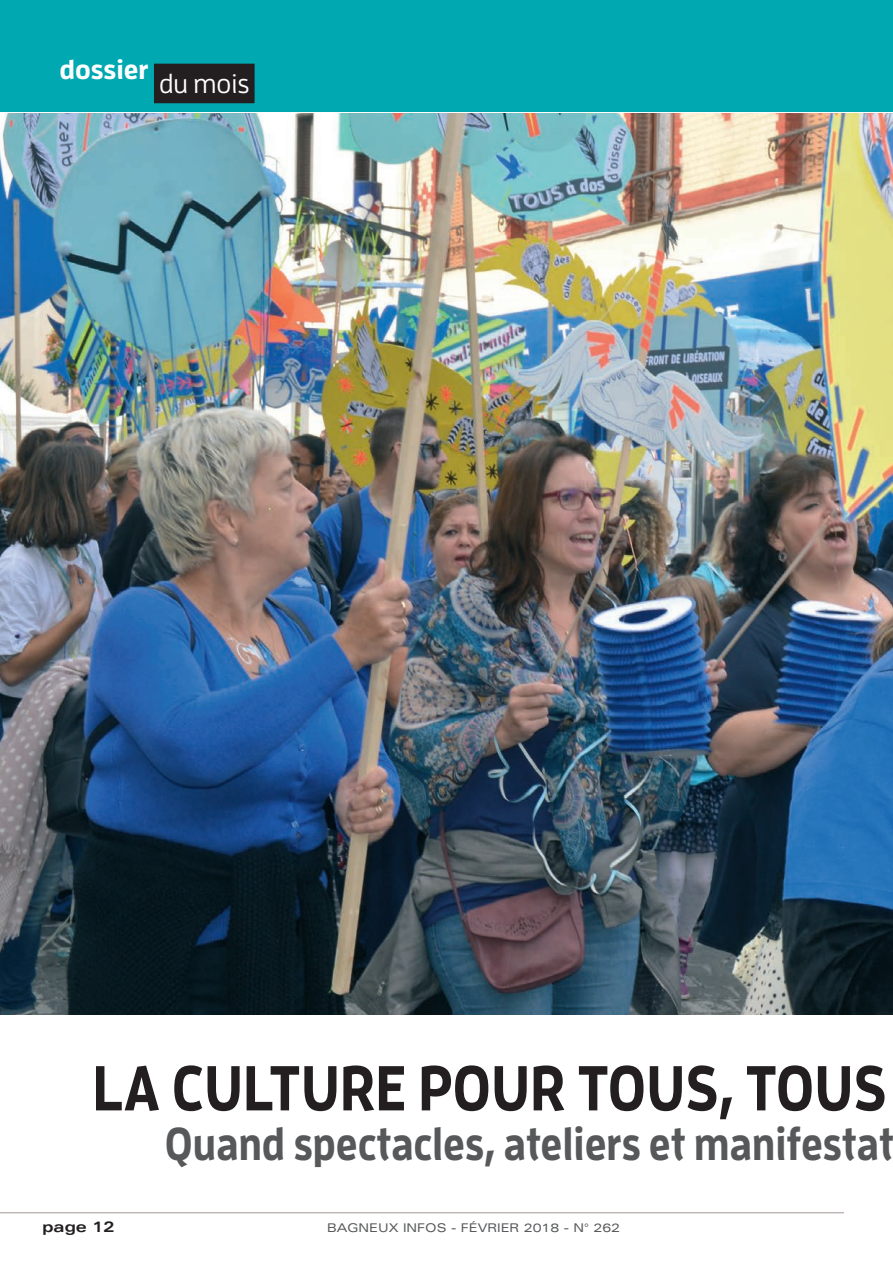
<style>
.page{position:relative;width:893px;height:1263px;background:#fff}
.page>*{position:absolute;margin:0;border:0;box-sizing:border-box;transform-origin:0 0}
.titre_dossier{font:700 63.15px "Enzo OT";letter-spacing:.01em;color:#231f20;scale:.87 1}
.sous_titre_dossier{font:700 45.9px "Enzo OT";color:#57585a;scale:.87 1}
.t1{font:700 27px "Enzo OT";color:#fff}
.t2{font:500 27px "Enzo OT";color:#fff}
.t3{font:700 expanded 15px "Univers";color:#231f20}
.t4{font:expanded 12px "Univers";color:#57585a}
</style>
<div class="page">
<hr style="left:0;top:1212px;width:844px;height:1px;background:#beb8b6">
<div style="left:0;top:0;width:893px;height:112px;background:#00a9b1"></div>
<div style="left:154px;top:64px;width:101px;height:39px;background:#231f20"></div>
<img style="left:0;top:113px;width:893px;height:902px">
<p class="t1" style="left:59px;top:54px;width:91px">dossier</p>
<p class="t2" style="left:159px;top:68px;width:92px">du mois</p>
<p class="titre_dossier" style="left:93px;top:1051px;width:914px">LA CULTURE POUR TOUS, TOUS</p>
<p class="sous_titre_dossier" style="left:165px;top:1116px;width:839px">Quand spectacles, ateliers et manifestat</p>
<p class="t3" style="left:43px;top:1218px;width:74px">page 12</p>
<p class="t4" style="left:327px;top:1221px;width:294px">BAGNEUX INFOS - FÉVRIER 2018 - N° 262</p>
</div>
